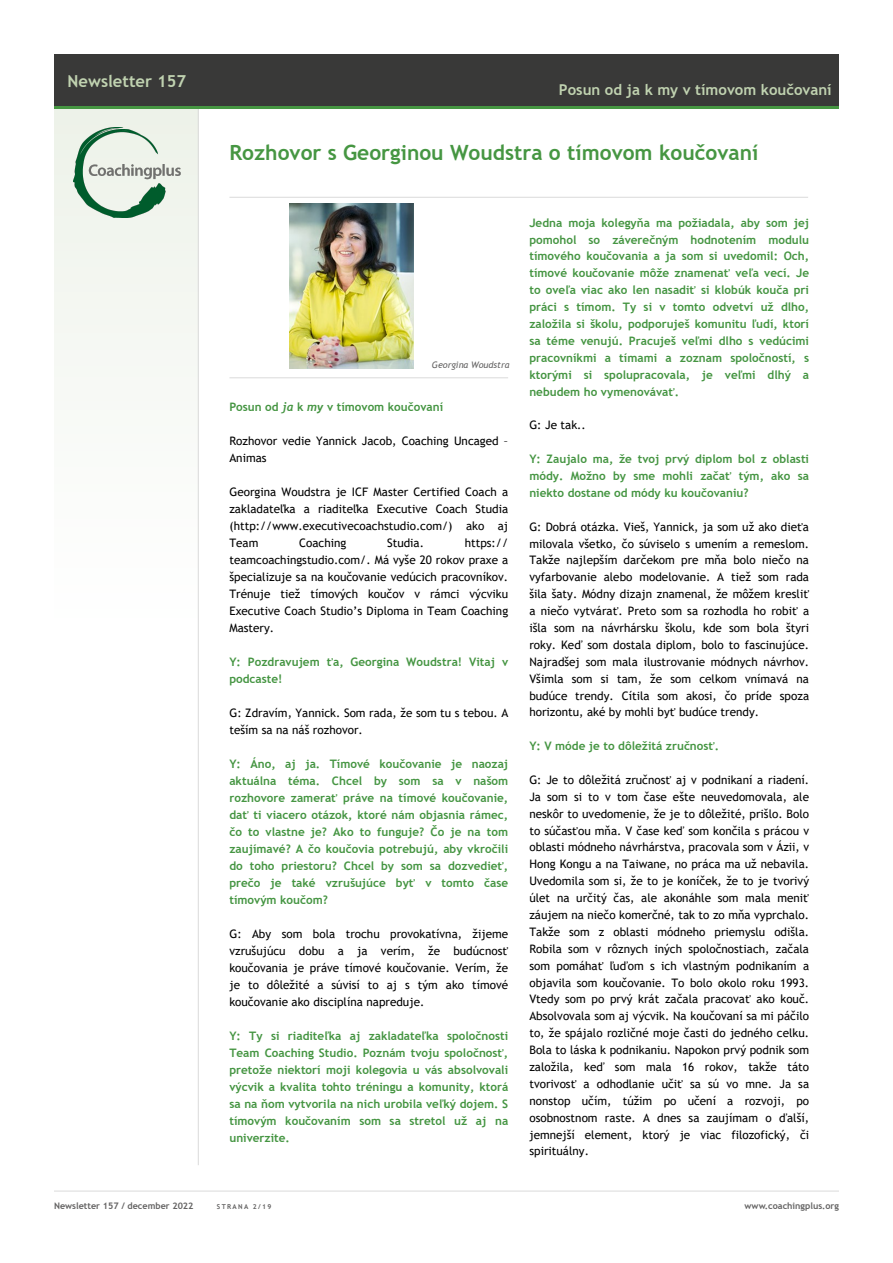
<style>
.page{position:relative;width:893px;height:1263px;background:#fff}
.page>*{position:absolute;margin:0;border:0;box-sizing:border-box;transform-origin:0 0}
.t1{font:700 21px "Trebuchet MS";color:#469642}
.t2{font:700 16.5px "Trebuchet MS";color:#c0d2b0}
.t3{font:700 15px "Trebuchet MS";color:#c0d2b0}
.t4{font:11.7px/17px "Trebuchet MS";color:#000;text-align:justify}
.t5{font:700 11.7px/17px "Trebuchet MS";color:#459542;text-align:justify}
.t6{font:700 9px "Trebuchet MS";color:#646363}
.t7{font:italic 9px "Trebuchet MS";color:#646363}
.t8{font:700 6.75px "Trebuchet MS";letter-spacing:.2em;color:#646363}
.s1{font-family:"Trebuchet";font-style:italic}
</style>
<div class="page">
<div style="left:54px;top:106px;width:145px;height:525px;background:#f7f9f6"></div>
<hr style="left:54px;top:1191px;width:785px;height:1px;background:#dadada">
<hr style="left:198px;top:108px;width:1px;height:1057px;background:#dadada">
<div style="left:54px;top:54px;width:785px;height:53px;background:#393938"></div>
<hr style="left:54px;top:106px;width:785px;height:3px;background:#469642">
<img style="left:74px;top:127px;width:106px;height:91px">
<hr style="left:229px;top:197px;width:579px;height:1px;background:#dadada">
<hr style="left:229px;top:377px;width:279px;height:1px;background:#dadada">
<img style="left:290px;top:203px;width:124px;height:165px">
<h2 class="t2" style="left:68px;top:70px;width:120px">Newsletter 157</h2>
<p class="t6" style="left:54px;top:1200px;width:141px">Newsletter 157 / december 2022</p>
<p class="t3" style="left:559px;top:81px;width:274px">Posun od ja k my v tímovom koučovaní</p>
<h1 class="t1" style="left:229px;top:139px;width:530px">Rozhovor s Georginou Woudstra o tímovom koučovaní</h1>
<p class="t7" style="left:432px;top:359px;width:79px">Georgina Woudstra</p>
<p class="t5" style="left:229px;top:398px;width:215px">Posun od <span class="s1">ja</span> k <span class="s1">my</span> v tímovom koučovaní</p>
<p class="t4" style="left:229px;top:432px;width:280px">Rozhovor vedie Yannick Jacob, Coaching Uncaged –<br>Animas</p>
<p class="t4" style="left:229px;top:483px;width:280px">Georgina Woudstra je ICF Master Certified Coach a zakladateľka a riaditeľka Executive Coach Studia (http://www.executivecoachstudio.com/) ako aj Team</p>
<p class="t4" style="left:229px;top:534px;width:280px;text-indent:235px">https:// teamcoachingstudio.com/. Má vyše 20 rokov praxe a špecializuje sa na koučovanie vedúcich pracovníkov.<br>Trénuje tiež tímových koučov v rámci výcviku Executive Coach Studio’s Diploma in Team Coaching Mastery.</p>
<p class="t5" style="left:229px;top:653px;width:280px">Y: Pozdravujem ťa, Georgina Woudstra! Vitaj v podcaste!</p>
<p class="t4" style="left:229px;top:704px;width:280px">G: Zdravím, Yannick. Som rada, že som tu s tebou. A teším sa na náš rozhovor.</p>
<p class="t5" style="left:229px;top:755px;width:280px">Y: Áno, aj ja. Tímové koučovanie je naozaj aktuálna téma. Chcel by som sa v našom rozhovore zamerať práve na tímové koučovanie, dať ti viacero otázok, ktoré nám objasnia rámec, čo to vlastne je? Ako to funguje? Čo je na tom zaujímavé? A čo koučovia potrebujú, aby vkročili do toho priestoru? Chcel by som sa dozvedieť, prečo je také vzrušujúce byť v tomto čase tímovým koučom?</p>
<p class="t4" style="left:229px;top:925px;width:280px">G: Aby som bola trochu provokatívna, žijeme vzrušujúcu dobu a ja verím, že budúcnosť koučovania je práve tímové koučovanie. Verím, že je to dôležité a súvisí to aj s tým ako tímové koučovanie ako disciplína napreduje.</p>
<p class="t5" style="left:229px;top:1027px;width:280px">Y: Ty si riaditeľka aj zakladateľka spoločnosti Team Coaching Studio. Poznám tvoju spoločnosť, pretože niektorí moji kolegovia u vás absolvovali výcvik a kvalita tohto tréningu a komunity, ktorá sa na ňom vytvorila na nich urobila veľký dojem. S tímovým koučovaním som sa stretol už aj na univerzite.</p>
<p class="t4" style="left:299px;top:534px;width:49px">Coaching</p>
<p class="t4" style="left:387px;top:534px;width:38px">Studia.</p>
<p class="t5" style="left:529px;top:214px;width:281px">Jedna moja kolegyňa ma požiadala, aby som jej pomohol so záverečným hodnotením modulu tímového koučovania a ja som si uvedomil: Och, tímové koučovanie môže znamenať veľa vecí. Je to oveľa viac ako len nasadiť si klobúk kouča pri práci s tímom. Ty si v tomto odvetví už dlho, založila si školu, podporuješ komunitu ľudí, ktorí sa téme venujú. Pracuješ veľmi dlho s vedúcimi pracovníkmi a tímami a zoznam spoločností, s ktorými si spolupracovala, je veľmi dlhý a nebudem ho vymenovávať.</p>
<p class="t4" style="left:529px;top:417px;width:58px">G: Je tak..</p>
<p class="t5" style="left:529px;top:450px;width:281px">Y: Zaujalo ma, že tvoj prvý diplom bol z oblasti módy. Možno by sme mohli začať tým, ako sa niekto dostane od módy ku koučovaniu?</p>
<p class="t4" style="left:529px;top:518px;width:281px">G: Dobrá otázka. Vieš, Yannick, ja som už ako dieťa milovala všetko, čo súviselo s umením a remeslom.<br>Takže najlepším darčekom pre mňa bolo niečo na vyfarbovanie alebo modelovanie. A tiež som rada šila šaty. Módny dizajn znamenal, že môžem kresliť a niečo vytvárať. Preto som sa rozhodla ho robiť a išla som na návrhársku školu, kde som bola štyri roky. Keď som dostala diplom, bolo to fascinujúce.<br>Najradšej som mala ilustrovanie módnych návrhov.<br>Všimla som si tam, že som celkom vnímavá na budúce trendy. Cítila som akosi, čo príde spoza horizontu, aké by mohli byť budúce trendy.</p>
<p class="t5" style="left:529px;top:737px;width:191px">Y: V móde je to dôležitá zručnosť.</p>
<p class="t4" style="left:529px;top:771px;width:281px">G: Je to dôležitá zručnosť aj v podnikaní a riadení.<br>Ja som si to v tom čase ešte neuvedomovala, ale neskôr to uvedomenie, že je to dôležité, prišlo. Bolo to súčasťou mňa. V čase keď som končila s prácou v oblasti módneho návrhárstva, pracovala som v Ázii, v Hong Kongu a na Taiwane, no práca ma už nebavila.<br>Uvedomila som si, že to je koníček, že to je tvorivý úlet na určitý čas, ale akonáhle som mala meniť záujem na niečo komerčné, tak to zo mňa vyprchalo.<br>Takže som z oblasti módneho priemyslu odišla.<br>Robila som v rôznych iných spoločnostiach, začala som pomáhať ľuďom s ich vlastným podnikaním a objavila som koučovanie. To bolo okolo roku 1993.<br>Vtedy som po prvý krát začala pracovať ako kouč.<br>Absolvovala som aj výcvik. Na koučovaní sa mi páčilo to, že spájalo rozličné moje časti do jedného celku.<br>Bola to láska k podnikaniu. Napokon prvý podnik som založila, keď som mala 16 rokov, takže táto tvorivosť a odhodlanie učiť sa sú vo mne. Ja sa nonstop učím, túžim po učení a rozvoji, po osobnostnom raste. A dnes sa zaujímam o ďalší, jemnejší element, ktorý je viac filozofický, či spirituálny.</p>
<p class="t8" style="left:217px;top:1202px;width:56px">STRANA 2/19</p>
<p class="t6" style="left:745px;top:1200px;width:96px">www.coachingplus.org</p>
</div>
